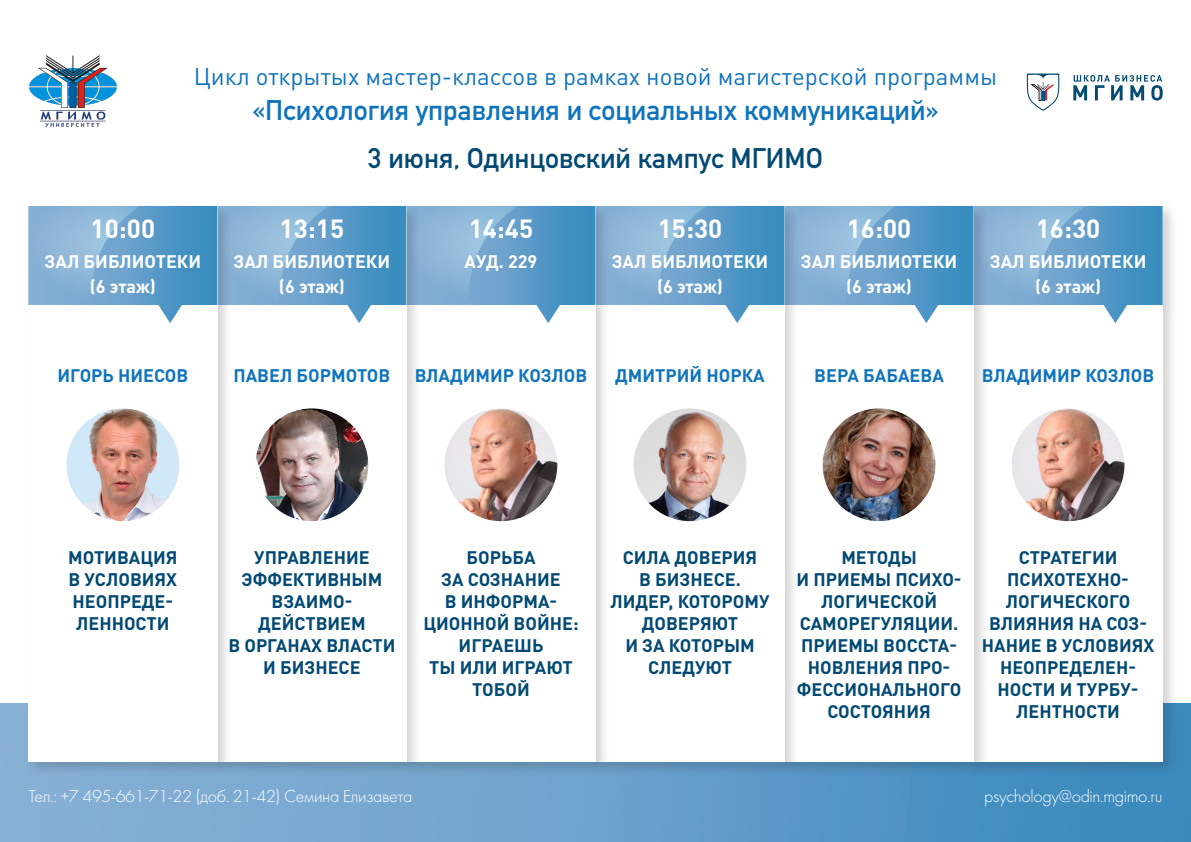
<style>
.page{position:relative;width:1191px;height:842px;background:#fff}
.page>*{position:absolute;margin:0;border:0;box-sizing:border-box;transform-origin:0 0}
.t1{font:700 28px "DIN Alternate";color:#1074bc}
.t2{font:700 28px "DIN Alternate";color:#024973}
.t3{font:700 26px "DIN Pro";color:#fff}
.t4{font:24px "DIN Pro";color:#1074bc}
.t5{font:700 18px/22px "DIN Pro";color:#024973;text-align:center}
.t6{font:700 18px "DIN Pro";color:#fff}
.t7{font:700 18px "DIN Pro";color:#1074bc}
.t8{font:18px "Futura Light C";letter-spacing:-.02em;color:#fff}
</style>
<div class="page">
<div style="left:0;top:703px;width:1191px;height:139px;background:linear-gradient(to right,#90b4d8,#3b89be)"></div>
<div style="left:970px;top:202px;width:208px;height:575px;background:#231f20;opacity:.2"></div>
<div style="left:973px;top:206px;width:189px;height:556px;background:#fff"></div>
<div style="left:781px;top:202px;width:208px;height:575px;background:#231f20;opacity:.2"></div>
<div style="left:784px;top:206px;width:189px;height:556px;background:#fff"></div>
<div style="left:592px;top:202px;width:208px;height:575px;background:#231f20;opacity:.2"></div>
<div style="left:595px;top:206px;width:189px;height:556px;background:#fff"></div>
<div style="left:403px;top:202px;width:208px;height:575px;background:#231f20;opacity:.2"></div>
<div style="left:406px;top:206px;width:189px;height:556px;background:#fff"></div>
<div style="left:214px;top:202px;width:208px;height:575px;background:#231f20;opacity:.2"></div>
<div style="left:217px;top:206px;width:189px;height:556px;background:#fff"></div>
<div style="left:25px;top:202px;width:208px;height:575px;background:#231f20;opacity:.2"></div>
<div style="left:28px;top:206px;width:189px;height:556px;background:#fff"></div>
<svg style="left:28px;top:206px;width:1134px;height:117px;background:#80b0d4"></svg>
<img style="left:29px;top:55px;width:88px;height:72px">
<svg style="left:1073px;top:75px;width:89px;height:26px"></svg>
<svg style="left:1026px;top:74px;width:33px;height:37px"></svg>
<img style="left:66px;top:408px;width:113px;height:113px;border-radius:56px">
<img style="left:255px;top:408px;width:113px;height:113px;border-radius:56px">
<img style="left:444px;top:408px;width:113px;height:113px;border-radius:56px">
<img style="left:1011px;top:408px;width:113px;height:113px;border-radius:56px">
<img style="left:633px;top:408px;width:113px;height:113px;border-radius:56px">
<img style="left:822px;top:408px;width:113px;height:113px;border-radius:56px">
<p class="t4" style="left:194px;top:58px;width:805px">Цикл открытых мастер-классов в рамках новой магистерской программы</p>
<p class="t1" style="left:252px;top:89px;width:689px">«Психология управления и социальных коммуникаций»</p>
<p class="t2" style="left:368px;top:137px;width:456px">3 июня, Одинцовский кампус МГИМО</p>
<p class="t3" style="left:91px;top:211px;width:66px">10:00</p>
<p class="t6" style="left:45px;top:249px;width:158px">ЗАЛ БИБЛИОТЕКИ</p>
<p class="t6" style="left:90px;top:274px;width:67px">(6 этаж)</p>
<p class="t7" style="left:57px;top:363px;width:132px">ИГОРЬ НИЕСОВ</p>
<p class="t3" style="left:280px;top:211px;width:66px">13:15</p>
<p class="t6" style="left:234px;top:249px;width:158px">ЗАЛ БИБЛИОТЕКИ</p>
<p class="t6" style="left:279px;top:274px;width:67px">(6 этаж)</p>
<p class="t3" style="left:469px;top:211px;width:66px">14:45</p>
<p class="t6" style="left:464px;top:249px;width:74px">АУД. 229</p>
<p class="t3" style="left:658px;top:211px;width:66px">15:30</p>
<p class="t6" style="left:612px;top:249px;width:158px">ЗАЛ БИБЛИОТЕКИ</p>
<p class="t6" style="left:657px;top:274px;width:67px">(6 этаж)</p>
<p class="t7" style="left:233px;top:363px;width:158px">ПАВЕЛ БОРМОТОВ</p>
<p class="t7" style="left:415px;top:363px;width:174px">ВЛАДИМИР КОЗЛОВ</p>
<p class="t7" style="left:615px;top:363px;width:151px">ДМИТРИЙ НОРКА</p>
<p class="t3" style="left:846px;top:211px;width:66px">16:00</p>
<p class="t6" style="left:800px;top:249px;width:158px">ЗАЛ БИБЛИОТЕКИ</p>
<p class="t6" style="left:846px;top:274px;width:67px">(6 этаж)</p>
<p class="t3" style="left:1035px;top:211px;width:66px">16:30</p>
<p class="t6" style="left:989px;top:249px;width:158px">ЗАЛ БИБЛИОТЕКИ</p>
<p class="t6" style="left:1035px;top:274px;width:67px">(6 этаж)</p>
<p class="t7" style="left:814px;top:363px;width:131px">ВЕРА БАБАЕВА</p>
<p class="t7" style="left:982px;top:363px;width:174px">ВЛАДИМИР КОЗЛОВ</p>
<p class="t5" style="left:68px;top:545px;width:111px">МОТИВАЦИЯ<br>В УСЛОВИЯХ<br>НЕОПРЕДЕ-<br>ЛЕННОСТИ</p>
<p class="t5" style="left:228px;top:545px;width:169px">УПРАВЛЕНИЕ<br>ЭФФЕКТИВНЫМ<br>ВЗАИМО-<br>ДЕЙСТВИЕМ<br>В ОРГАНАХ ВЛАСТИ<br>И БИЗНЕСЕ</p>
<p class="t5" style="left:423px;top:545px;width:157px">БОРЬБА<br>ЗА СОЗНАНИЕ<br>В ИНФОРМА-<br>ЦИОННОЙ ВОЙНЕ:<br>ИГРАЕШЬ<br>ТЫ ИЛИ ИГРАЮТ<br>ТОБОЙ</p>
<p class="t5" style="left:610px;top:545px;width:161px">СИЛА ДОВЕРИЯ<br>В БИЗНЕСЕ.<br>ЛИДЕР, КОТОРОМУ<br>ДОВЕРЯЮТ<br>И ЗА КОТОРЫМ<br>СЛЕДУЮТ</p>
<p class="t5" style="left:796px;top:545px;width:167px">МЕТОДЫ<br>И ПРИЕМЫ ПСИХО-<br>ЛОГИЧЕСКОЙ<br>САМОРЕГУЛЯЦИИ.<br>ПРИЕМЫ ВОССТА-<br>НОВЛЕНИЯ ПРО-<br>ФЕССИОНАЛЬНОГО<br>СОСТОЯНИЯ</p>
<p class="t5" style="left:982px;top:545px;width:174px">СТРАТЕГИИ<br>ПСИХОТЕХНО-<br>ЛОГИЧЕСКОГО<br>ВЛИЯНИЯ НА СОЗ-<br>НАНИЕ В УСЛОВИЯХ<br>НЕОПРЕДЕЛЕН-<br>НОСТИ И ТУРБУ-<br>ЛЕНТНОСТИ</p>
<p class="t8" style="left:28px;top:786px;width:386px">Тел.: +7 495-661-71-22 (доб. 21-42) Семина Елизавета</p>
<p class="t8" style="left:984px;top:786px;width:180px">psychology@odin.mgimo.ru</p>
</div>
